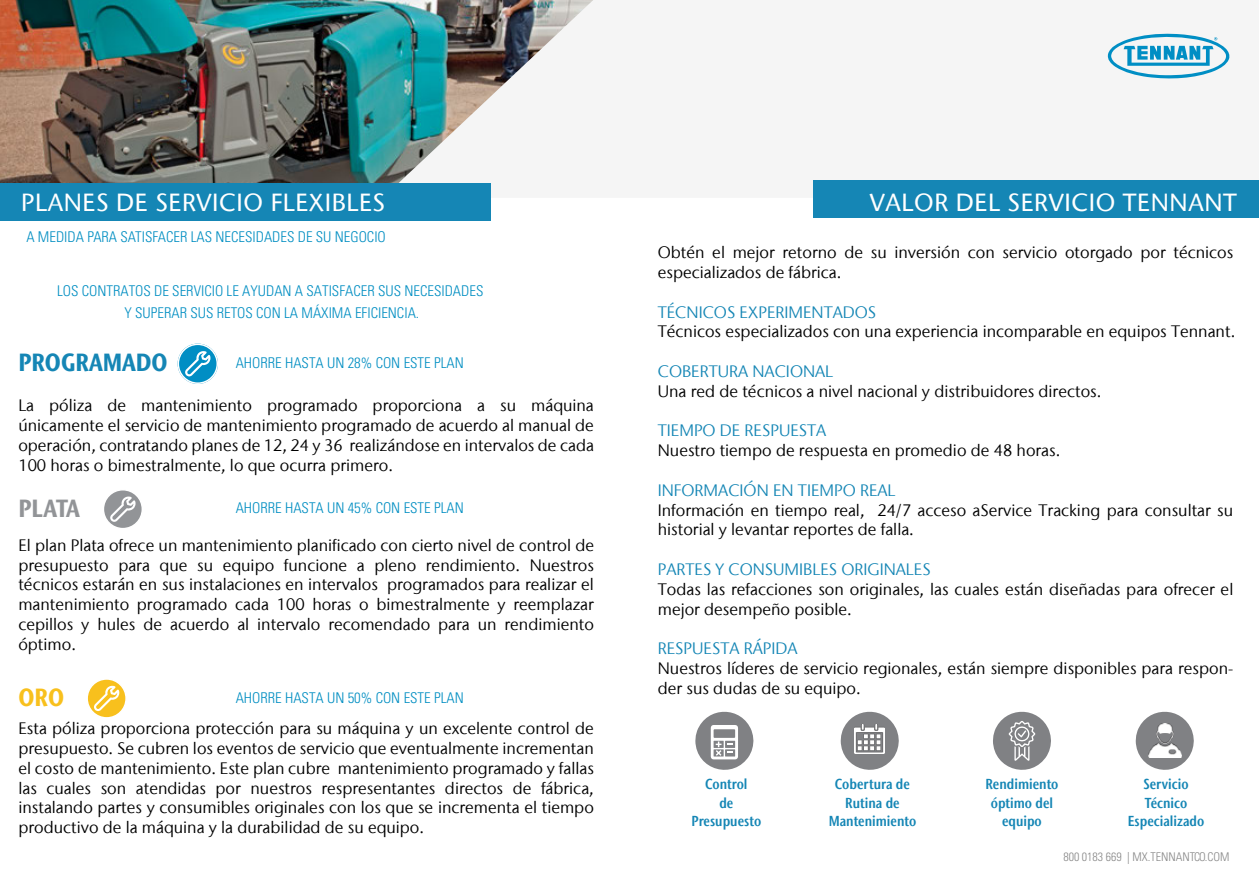
<style>
.page{position:relative;width:1259px;height:893px;background:#fff}
.page>*{position:absolute;margin:0;border:0;box-sizing:border-box;transform-origin:0 0}
.t1{font:500 24.75px "Stone Sans IIITC Com";letter-spacing:.025em;color:#fff}
.t2{font:700 condensed 24.75px "Stone Sans IIITC Com";color:#1586b5}
.t3{font:700 condensed 24.75px "Stone Sans IIITC Com";letter-spacing:-.025em;color:#929497}
.t4{font:700 condensed 24.75px "Stone Sans IIITC Com";color:#f8c01d}
.t5{font:16.5px/19.8px "Stone Sans IIITC Com";color:#000}
.t6{font:16.5px "Stone Sans IIITC Com";color:#1586b5}
.t7{font:300 condensed 14.85px/21.6px "Univers LT Std";color:#018ec2;text-align:center}
.t8{font:600 condensed 14.4px/18.5px "Stone Sans IIITC Com";color:#1586b5;text-align:center}
.t9{font:300 condensed 12px "Univers LT Std";color:#878787}
</style>
<div class="page">
<img style="left:0;top:0;width:383px;height:183px">
<img style="left:383px;top:0;width:211px;height:198px">
<div style="left:813px;top:180px;width:446px;height:38px;background:#1586b5"></div>
<div style="left:0;top:183px;width:490px;height:38px;background:#1586b5"></div>
<svg style="left:103px;top:490px;width:39px;height:39px"></svg>
<div style="left:103px;top:489px;width:40px;height:40px;border:2px solid #fff;border-radius:50%"></div>
<svg style="left:110px;top:496px;width:26px;height:26px"></svg>
<svg style="left:178px;top:344px;width:40px;height:40px"></svg>
<div style="left:178px;top:344px;width:40px;height:40px;border:2px solid #fff;border-radius:50%"></div>
<svg style="left:185px;top:351px;width:25px;height:25px"></svg>
<svg style="left:1135px;top:711px;width:58px;height:59px"></svg>
<svg style="left:840px;top:711px;width:59px;height:59px"></svg>
<svg style="left:993px;top:711px;width:58px;height:59px"></svg>
<svg style="left:695px;top:711px;width:58px;height:59px"></svg>
<img style="left:855px;top:725px;width:29px;height:28px">
<img style="left:1148px;top:724px;width:33px;height:34px">
<svg style="left:87px;top:679px;width:39px;height:39px"></svg>
<div style="left:86px;top:678px;width:41px;height:41px;border:2px solid #fff;border-radius:50%"></div>
<svg style="left:94px;top:685px;width:25px;height:26px"></svg>
<svg style="left:1107px;top:33px;width:123px;height:46px"></svg>
<h1 class="t1" style="left:21px;top:186px;width:365px">PLANES DE SERVICIO FLEXIBLES</h1>
<h1 class="t1" style="left:870px;top:186px;width:368px">VALOR DEL SERVICIO TENNANT</h1>
<p class="t7" style="left:26px;top:226px;width:361px">A MEDIDA PARA SATISFACER LAS NECESIDADES DE SU NEGOCIO</p>
<p class="t7" style="left:57px;top:280px;width:428px">LOS CONTRATOS DE SERVICIO LE AYUDAN A SATISFACER SUS NECESIDADES<br>Y SUPERAR SUS RETOS CON LA MÁXIMA EFICIENCIA.</p>
<h1 class="t2" style="left:18px;top:347px;width:151px">PROGRAMADO</h1>
<p class="t5" style="left:18px;top:396px;width:577px;text-align:justify">La póliza de mantenimiento programado proporciona a su máquina únicamente el servicio de mantenimiento programado de acuerdo al manual de operación, contratando planes de 12, 24 y 36 realizándose en intervalos de cada 100 horas o bimestralmente, lo que ocurra primero.</p>
<p class="t7" style="left:236px;top:352px;width:229px">AHORRE HASTA UN 28% CON ESTE PLAN</p>
<h1 class="t3" style="left:18px;top:492px;width:63px">PLATA</h1>
<p class="t7" style="left:236px;top:497px;width:229px">AHORRE HASTA UN 45% CON ESTE PLAN</p>
<p class="t5" style="left:18px;top:535px;width:577px;text-align:justify">El plan Plata ofrece un mantenimiento planificado con cierto nivel de control de presupuesto para que su equipo funcione a pleno rendimiento. Nuestros técnicos estarán en sus instalaciones en intervalos programados para realizar el mantenimiento programado cada 100 horas o bimestralmente y reemplazar cepillos y hules de acuerdo al intervalo recomendado para un rendimiento óptimo.</p>
<h1 class="t4" style="left:18px;top:681px;width:47px">ORO</h1>
<p class="t5" style="left:18px;top:718px;width:577px;text-align:justify">Esta póliza proporciona protección para su máquina y un excelente control de presupuesto. Se cubren los eventos de servicio que eventualmente incrementan el costo de mantenimiento. Este plan cubre mantenimiento programado y fallas las cuales son atendidas por nuestros respresentantes directos de fábrica, instalando partes y consumibles originales con los que se incrementa el tiempo productivo de la máquina y la durabilidad de su equipo.</p>
<p class="t7" style="left:236px;top:687px;width:229px">AHORRE HASTA UN 50% CON ESTE PLAN</p>
<p class="t5" style="left:658px;top:242px;width:577px">Obtén el mejor retorno de su inversión con servicio otorgado por técnicos especializados de fábrica.</p>
<p class="t6" style="left:658px;top:301px;width:220px">TÉCNICOS EXPERIMENTADOS</p>
<p class="t5" style="left:658px;top:321px;width:579px">Técnicos especializados con una experiencia incomparable en equipos Tennant.</p>
<p class="t6" style="left:658px;top:361px;width:177px">COBERTURA NACIONAL</p>
<p class="t5" style="left:658px;top:381px;width:445px">Una red de técnicos a nivel nacional y distribuidores directos.</p>
<p class="t6" style="left:658px;top:420px;width:170px">TIEMPO DE RESPUESTA</p>
<p class="t5" style="left:658px;top:440px;width:404px">Nuestro tiempo de respuesta en promedio de 48 horas.</p>
<p class="t6" style="left:658px;top:480px;width:239px">INFORMACIÓN EN TIEMPO REAL</p>
<p class="t5" style="left:658px;top:500px;width:577px">Información en tiempo real, 24/7 acceso aService Tracking para consultar su historial y levantar reportes de falla.</p>
<p class="t6" style="left:658px;top:559px;width:274px">PARTES Y CONSUMIBLES ORIGINALES</p>
<p class="t5" style="left:658px;top:579px;width:577px">Todas las refacciones son originales, las cuales están diseñadas para ofrecer el mejor desempeño posible.</p>
<p class="t6" style="left:658px;top:638px;width:141px">RESPUESTA RÁPIDA</p>
<p class="t5" style="left:658px;top:658px;width:577px">Nuestros líderes de servicio regionales, están siempre disponibles para respon&shy;der sus dudas de su equipo.</p>
<p class="t8" style="left:691px;top:775px;width:71px">Control<br>de<br>Presupuesto</p>
<p class="t8" style="left:828px;top:775px;width:89px">Cobertura de<br>Rutina de<br>Mantenimiento</p>
<p class="t8" style="left:985px;top:775px;width:74px">Rendimiento óptimo del equipo</p>
<p class="t8" style="left:1128px;top:775px;width:78px">Servicio<br>Técnico<br>Especializado</p>
<p class="t9" style="left:1063px;top:849px;width:168px">800 0183 669 | MX.TENNANTCO.COM</p>
</div>
